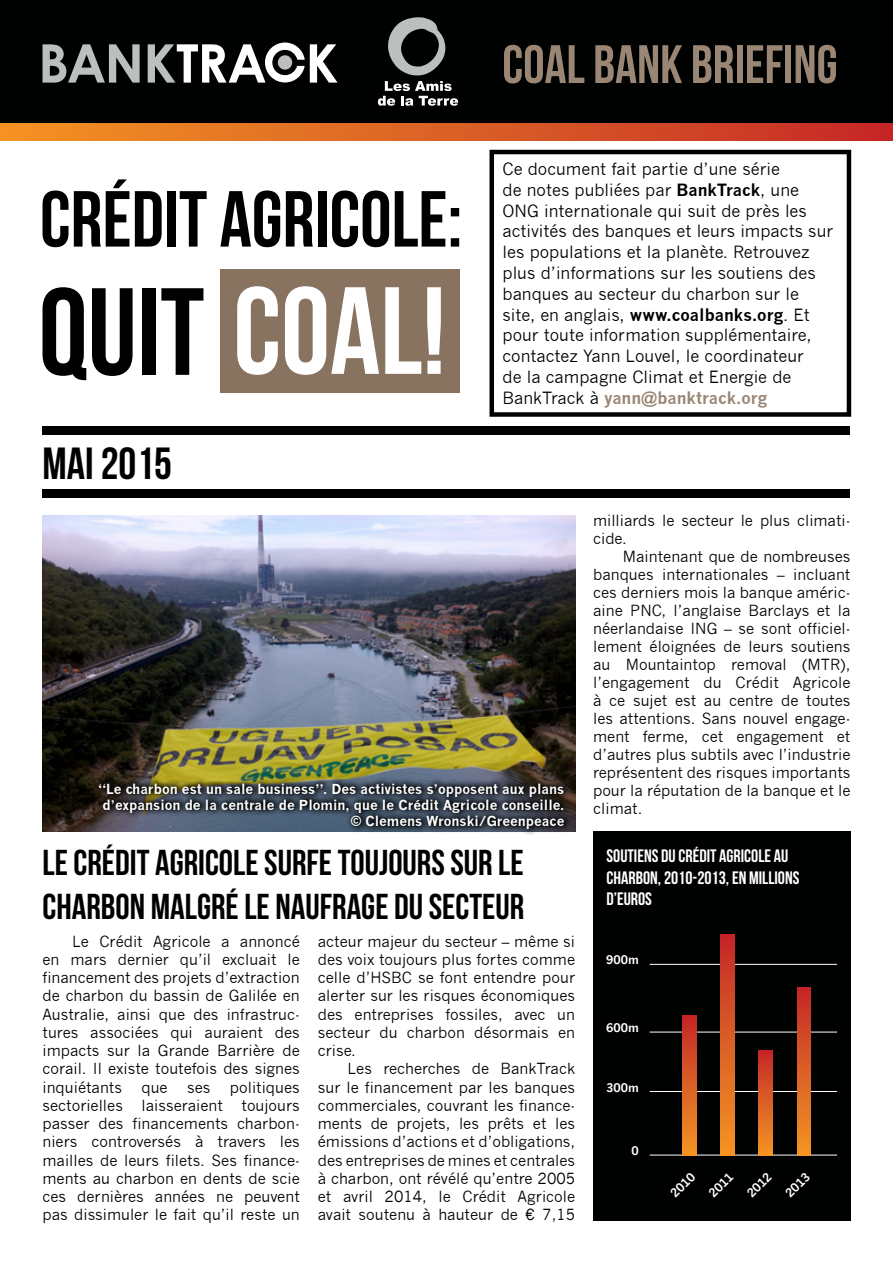
<style>
.page{position:relative;width:893px;height:1263px;background:#fff}
.page>*{position:absolute;margin:0;border:0;box-sizing:border-box;transform-origin:0 0}
.t1{font:54px "Bebas Neue";color:#9a8674}
.t2{font:45px "Bebas Neue";color:#000}
.t3{font:36px/43.2px "Bebas Neue";color:#000}
.t4{font:18px "Bebas Neue";color:#fff}
.t5{font:16.5px/20.9px "News Gothic";color:#000}
.t6{font:15px/18.3px "News Gothic";color:#000;text-align:justify}
.t7{font:700 13.5px/16.2px "News Gothic";color:#fff;text-align:right}
.t8{font:700 11.7px "News Gothic";color:#fff}
.s1{font-weight:700}
.s2{font-weight:700;color:#9a8674}
</style>
<div class="page">
<div style="left:0;top:0;width:893px;height:125px;background:#000101"></div>
<svg style="left:43px;top:43px;width:295px;height:40px"></svg>
<div style="left:278px;top:55px;width:14px;height:15px;background:#bcbec0;border-radius:50%"></div>
<div style="left:0;top:124px;width:893px;height:16px;background:linear-gradient(to right,#f39423,#c42a27)"></div>
<div style="left:43px;top:426px;width:807px;height:9px;background:#000"></div>
<div style="left:43px;top:489px;width:807px;height:8px;background:#000"></div>
<div style="left:489px;top:150px;width:362px;height:267px;border:4px solid #000"></div>
<div style="left:593px;top:831px;width:257px;height:389px;background:#000101"></div>
<img style="left:43px;top:515px;width:532px;height:316px">
<svg style="left:94px;top:777px;width:479px;height:58px"></svg>
<svg style="left:378px;top:17px;width:80px;height:89px"></svg>
<svg style="left:43px;top:287px;width:43px;height:93px"></svg>
<svg style="left:92px;top:288px;width:41px;height:88px"></svg>
<div style="left:142px;top:288px;width:13px;height:87px;background:#000"></div>
<svg style="left:161px;top:288px;width:42px;height:87px"></svg>
<div style="left:220px;top:269px;width:239px;height:123px;background:#887360"></div>
<svg style="left:237px;top:286px;width:41px;height:89px"></svg>
<svg style="left:285px;top:286px;width:94px;height:89px"></svg>
<svg style="left:385px;top:287px;width:36px;height:87px"></svg>
<svg style="left:427px;top:287px;width:14px;height:87px"></svg>
<svg style="left:43px;top:190px;width:25px;height:57px"></svg>
<svg style="left:74px;top:179px;width:55px;height:68px"></svg>
<svg style="left:135px;top:191px;width:27px;height:56px"></svg>
<div style="left:167px;top:191px;width:9px;height:56px;background:#000"></div>
<svg style="left:180px;top:191px;width:27px;height:56px"></svg>
<svg style="left:220px;top:190px;width:60px;height:57px"></svg>
<svg style="left:286px;top:191px;width:27px;height:56px"></svg>
<div style="left:318px;top:191px;width:8px;height:56px;background:#000"></div>
<svg style="left:332px;top:190px;width:57px;height:57px"></svg>
<svg style="left:395px;top:191px;width:50px;height:56px"></svg>
<svg style="left:451px;top:208px;width:8px;height:39px"></svg>
<hr style="left:650px;top:1154px;width:187px;height:1px;background:#fff">
<hr style="left:650px;top:1091px;width:187px;height:1px;background:#fff">
<hr style="left:650px;top:1031px;width:187px;height:1px;background:#fff">
<hr style="left:650px;top:964px;width:187px;height:1px;background:#fff">
<svg style="left:682px;top:1016px;width:14px;height:139px"></svg>
<svg style="left:721px;top:935px;width:13px;height:220px"></svg>
<svg style="left:759px;top:1050px;width:14px;height:105px"></svg>
<svg style="left:797px;top:988px;width:14px;height:167px"></svg>
<h1 class="t1" style="left:502px;top:35px;width:337px">COAL BANK BRIEFING</h1>
<h2 class="t2" style="left:43px;top:438px;width:131px">MAI 2015</h2>
<p class="t5" style="left:502px;top:159px;width:332px">Ce document fait partie d’une série<br>de notes publiées par <span class="s1">BankTrack</span>, une ONG internationale qui suit de près les activités des banques et leurs impacts sur les populations et la planète. Retrouvez plus d’informations sur les soutiens des banques au secteur du charbon sur le site, en anglais, <span class="s1">www.coalbanks.org</span>. Et pour toute information supplémentaire, contactez Yann Louvel, le coordinateur<br>de la campagne Climat et Energie de BankTrack à <span class="s2">yann@banktrack.org</span></p>
<p class="t7" style="left:98px;top:780px;width:468px">“Le charbon est un sale business”. Des activistes s’opposent aux plans d’expansion de la centrale de Plomin, que le Crédit Agricole conseille. © Clemens Wronski/Greenpeace</p>
<p class="t6" style="left:593px;top:512px;width:259px">milliards le secteur le plus climati&shy;cide.</p>
<p class="t6" style="left:593px;top:548px;width:259px;text-indent:30px">Maintenant que de nombreuses banques internationales – incluant ces derniers mois la banque améric&shy;aine PNC, l’anglaise Barclays et la néerlandaise ING – se sont officiel&shy;lement éloignées de leurs soutiens au Mountaintop removal (MTR), l’engagement du Crédit Agricole à ce sujet est au centre de toutes les attentions. Sans nouvel engage&shy;ment ferme, cet engagement et d’autres plus subtils avec l’industrie représentent des risques importants pour la réputation de la banque et le climat.</p>
<h3 class="t3" style="left:43px;top:841px;width:483px">LE CRÉDIT AGRICOLE SURFE TOUJOURS SUR LE<br>CHARBON MALGRÉ LE NAUFRAGE DU SECTEUR</h3>
<p class="t4" style="left:606px;top:846px;width:8px">SOUTIENS</p>
<p class="t4" style="left:661px;top:846px;width:121px">DU CRÉDIT AGRICOLE AU</p>
<p class="t4" style="left:606px;top:867px;width:9px">CHARBON</p>
<p class="t4" style="left:658px;top:867px;width:108px">, 2010-2013, EN MILLIONS</p>
<p class="t4" style="left:606px;top:889px;width:19px">D’EUROS</p>
<p class="t6" style="left:43px;top:932px;width:259px;text-indent:30px">Le Crédit Agricole a annoncé en mars dernier qu’il excluait le financement des projets d’extraction de charbon du bassin de Galilée en Australie, ainsi que des infrastruc&shy;tures associées qui auraient des impacts sur la Grande Barrière de corail. Il existe toutefois des signes inquiétants</p>
<p class="t6" style="left:43px;top:1078px;width:259px;text-indent:187px">politiques sectorielles laisseraient toujours passer des financements charbon&shy;niers controversés à travers les mailles de leurs filets. Ses finance&shy;ments au charbon en dents de scie ces dernières années ne peuvent pas dissimuler le fait qu’il reste un</p>
<p class="t6" style="left:141px;top:1078px;width:28px">que</p>
<p class="t6" style="left:187px;top:1078px;width:25px">ses</p>
<p class="t6" style="left:318px;top:932px;width:259px">acteur majeur du secteur – même si des voix toujours plus fortes comme celle d’HSBC se font entendre pour alerter sur les risques économiques des entreprises fossiles, avec un secteur du charbon désormais en crise.</p>
<p class="t6" style="left:318px;top:1060px;width:259px;text-indent:30px">Les recherches de BankTrack sur le financement par les banques commerciales, couvrant les finance&shy;ments de projets, les prêts et les émissions d’actions et d’obligations, des entreprises de mines et centrales à charbon, ont révélé qu’entre 2005 et avril 2014, le Crédit Agricole avait soutenu à hauteur de € 7,15</p>
<p class="t8" style="left:606px;top:953px;width:34px">900m</p>
<p class="t8" style="left:606px;top:1021px;width:34px">600m</p>
<p class="t8" style="left:606px;top:1080px;width:34px">300m</p>
<p class="t8" style="left:631px;top:1143px;width:9px">0</p>
<p class="t8" style="left:667px;top:1190px;width:31px;rotate:-45deg">2010</p>
<p class="t8" style="left:706px;top:1190px;width:31px;rotate:-45deg">2011</p>
<p class="t8" style="left:744px;top:1190px;width:31px;rotate:-45deg">2012</p>
<p class="t8" style="left:782px;top:1190px;width:31px;rotate:-45deg">2013</p>
</div>
